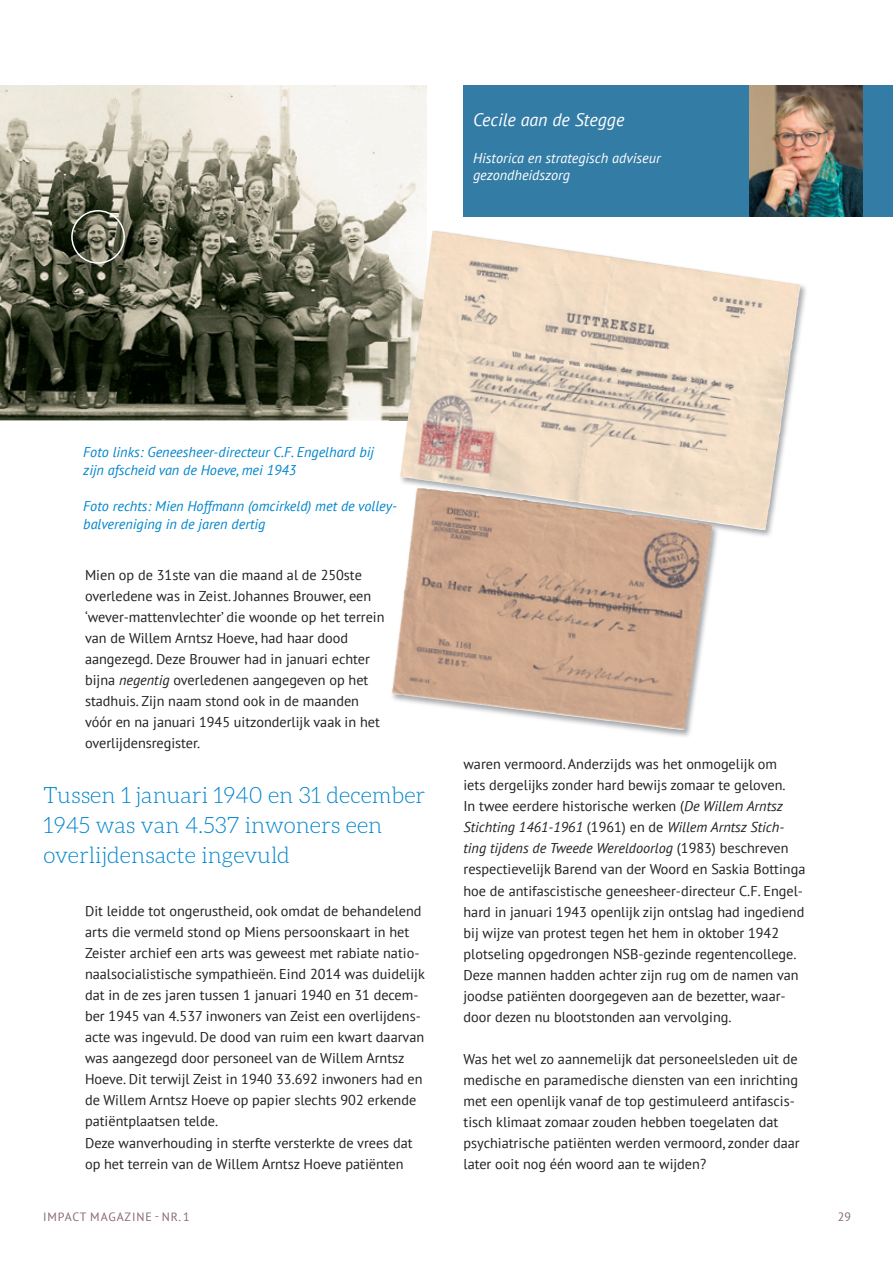
<style>
.page{position:relative;width:893px;height:1263px;background:#fff}
.page>*{position:absolute;margin:0;border:0;box-sizing:border-box;transform-origin:0 0}
.t1{font:300 22.5px/30px "Aleo";color:#0085cb}
.t2{font:italic 18px "PT Sans";color:#fff}
.t3{font:14.25px/21px "PT Sans";color:#231f20}
.t4{font:italic 14.25px/18px "PT Sans";color:#0085cb}
.t5{font:italic 14.25px/17.1px "PT Sans";color:#fff}
.t6{font:12px "PT Sans";letter-spacing:.08em;color:#876674}
.s1{font-style:italic}
</style>
<div class="page">
<img style="left:0;top:85px;width:427px;height:335px">
<div style="left:463px;top:85px;width:430px;height:132px;background:#337ca5"></div>
<img style="left:750px;top:85px;width:113px;height:132px">
<div style="left:71px;top:210px;width:54px;height:54px;border:2px solid #fff;border-radius:50%"></div>
<img style="left:390px;top:230px;width:416px;height:507px">
<img style="left:390px;top:229px;width:37px;height:191px">
<img style="left:389px;top:500px;width:8px;height:14px">
<svg style="left:390px;top:501px;width:6px;height:13px"></svg>
<img style="left:400px;top:353px;width:352px;height:175px">
<p class="t2" style="left:473px;top:108px;width:153px">Cecile aan de Stegge</p>
<p class="t5" style="left:473px;top:149px;width:189px">Historica en strategisch adviseur gezondheidszorg</p>
<p class="t4" style="left:83px;top:443px;width:292px">Foto links: Geneesheer-directeur C.F. Engelhard bij zijn afscheid van de Hoeve, mei 1943</p>
<p class="t4" style="left:83px;top:497px;width:315px">Foto rechts: Mien Hoffmann (omcirkeld) met de volley&shy;balvereniging in de jaren dertig</p>
<p class="t3" style="left:85px;top:564px;width:301px">Mien op de 31ste van die maand al de 250ste overledene was in Zeist. Johan nes Brouwer, een ‘wever-mattenvlechter’ die woonde op het terrein van de Willem Arntsz Hoeve, had haar dood aangezegd. Deze Brouwer had in januari echter bijna <span class="s1">negentig</span> overledenen aangegeven op het stadhuis. Zijn naam stond ook in de maanden vóór en na januari 1945 uitzonderlijk vaak in het overlijdensregister.</p>
<h1 class="t1" style="left:44px;top:780px;width:383px">Tussen 1 januari 1940 en 31 december<br>1945 was van 4.537 inwoners een overlijdensacte ingevuld</h1>
<p class="t3" style="left:85px;top:900px;width:341px">Dit leidde tot ongerustheid, ook omdat de behandelend arts die vermeld stond op Miens persoonskaart in het Zeister archief een arts was geweest met rabiate natio&shy;naalsocialistische sympathieën. Eind 2014 was duidelijk dat in de zes jaren tussen 1 januari 1940 en 31 decem&shy;ber 1945 van 4.537 inwoners van Zeist een overlijdens&shy;acte was ingevuld. De dood van ruim een kwart daarvan was aangezegd door personeel van de Willem Arntsz Hoeve. Dit terwijl Zeist in 1940 33.692 inwoners had en de Willem Arntsz Hoeve op papier slechts 902 erkende patiëntplaatsen telde.<br>Deze wanverhouding in sterfte versterkte de vrees dat op het terrein van de Willem Arntsz Hoeve patiënten</p>
<p class="t3" style="left:463px;top:754px;width:343px">waren vermoord. Anderzijds was het onmogelijk om<br>iets dergelijks zonder hard bewijs zomaar te geloven.<br>In twee eerdere historische werken (<span class="s1">De Willem Arntsz Stichting 1461-1961</span> (1961) en de <span class="s1">Willem Arntsz Stich&shy;ting tijdens de Tweede Wereldoorlog</span> (1983) beschreven respectievelijk Barend van der Woord en Saskia Bottinga hoe de antifascistische geneesheer-directeur C.F. Engel&shy;hard in januari 1943 openlijk zijn ontslag had ingediend bij wijze van protest tegen het hem in oktober 1942 plotseling opgedrongen NSB-gezinde regentencollege.<br>Deze mannen hadden achter zijn rug om de namen van joodse patiënten doorgegeven aan de bezetter, waar&shy;door dezen nu blootstonden aan vervolging.</p>
<p class="t3" style="left:463px;top:1048px;width:338px">Was het wel zo aannemelijk dat personeelsleden uit de medische en paramedische diensten van een inrichting met een openlijk vanaf de top gestimuleerd antifascis&shy;tisch klimaat zomaar zouden hebben toegelaten dat psychiatrische patiënten werden vermoord, zonder daar later ooit nog één woord aan te wijden?</p>
<p class="t6" style="left:43px;top:1209px;width:148px">IMPACT MAGAZINE - NR. 1</p>
<p class="t6" style="left:838px;top:1209px;width:15px">29</p>
</div>
